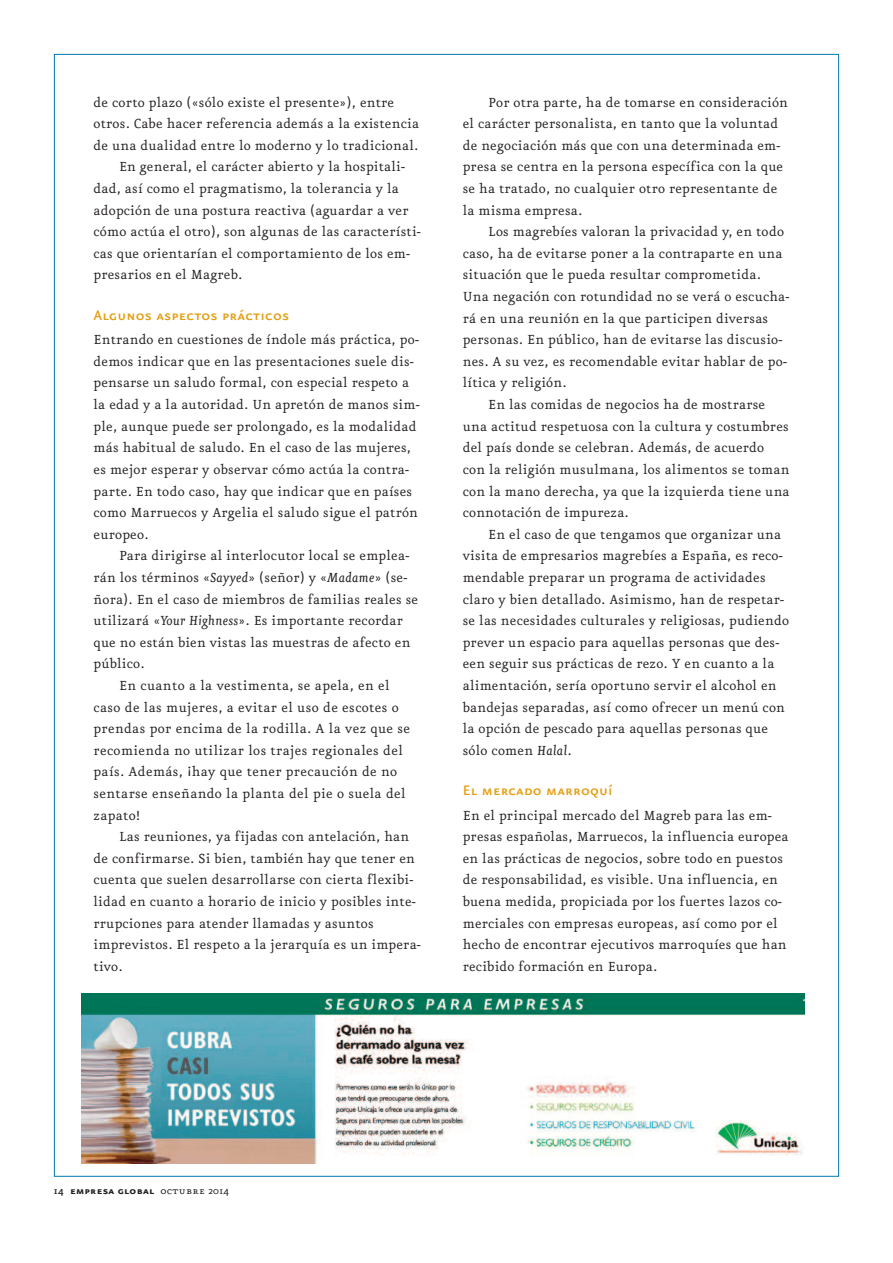
<style>
.page{position:relative;width:893px;height:1263px;background:#fff}
.page>*{position:absolute;margin:0;border:0;box-sizing:border-box;transform-origin:0 0}
.t1{font:16.5px "Eureka Sans Medium Caps";letter-spacing:.015em;color:#e49f13}
.t2{font:15.75px/21.6px "Eureka";letter-spacing:.015em;color:#231f20}
.t3{font:12px "Eureka Sans Bold Caps";letter-spacing:.025em;color:#231f20}
.s1{font-style:italic}
.s2{font-family:"Eureka";font-weight:500}
.s3{font-family:"Eureka Small Caps"}
.s4{font-family:"Eureka"}
</style>
<div class="page">
<img style="left:81px;top:993px;width:723px;height:170px">
<p class="t2" style="left:94px;top:92px;width:302px">de corto plazo («sólo existe el presente»), entre</p>
<p class="t2" style="left:94px;top:114px;width:327px">otros. Cabe hacer referencia además a la existencia</p>
<p class="t2" style="left:94px;top:135px;width:326px">de una dualidad entre lo moderno y lo tradicional.</p>
<p class="t2" style="left:119px;top:157px;width:288px">En general, el carácter abierto y la hospitali-</p>
<p class="t2" style="left:94px;top:178px;width:307px">dad, así como el pragmatismo, la tolerancia y la</p>
<p class="t2" style="left:94px;top:200px;width:316px">adopción de una postura reactiva (aguardar a ver</p>
<p class="t2" style="left:94px;top:222px;width:329px">cómo actúa el otro), son algunas de las característi-</p>
<p class="t2" style="left:94px;top:243px;width:318px">cas que orientarían el comportamiento de los em-</p>
<p class="t2" style="left:94px;top:265px;width:150px">presarios en el Magreb.</p>
<p class="t1" style="left:94px;top:304px;width:197px">Algunos aspectos prácticos</p>
<p class="t2" style="left:94px;top:330px;width:328px">Entrando en cuestiones de índole más práctica, po&shy;demos indicar que en las presentaciones suele dis&shy;pensarse un saludo formal, con especial respeto a la edad y a la autoridad. Un apretón de manos sim&shy;ple, aunque puede ser prolongado, es la modalidad más habitual de saludo. En el caso de las mujeres, es mejor esperar y observar cómo actúa la contra&shy;parte. En todo caso, hay que indicar que en países como Marruecos y Argelia el saludo sigue el patrón europeo.</p>
<p class="t2" style="left:119px;top:546px;width:292px">Para dirigirse al interlocutor local se emplea-</p>
<p class="t2" style="left:94px;top:567px;width:315px">rán los términos «<span class="s1">Sayyed</span>» (señor) y «<span class="s1">Madame</span>» (se-</p>
<p class="t2" style="left:94px;top:589px;width:326px">ñora). En el caso de miembros de familias reales se</p>
<p class="t2" style="left:94px;top:610px;width:311px">utilizará «<span class="s1">Your Highness</span>». Es importante recordar</p>
<p class="t2" style="left:94px;top:632px;width:318px">que no están bien vistas las muestras de afecto en</p>
<p class="t2" style="left:94px;top:654px;width:53px">público.</p>
<p class="t2" style="left:119px;top:675px;width:272px">En cuanto a la vestimenta, se apela, en el</p>
<p class="t2" style="left:94px;top:697px;width:307px">caso de las mujeres, a evitar el uso de escotes o</p>
<p class="t2" style="left:94px;top:718px;width:318px">prendas por encima de la rodilla. A la vez que se</p>
<p class="t2" style="left:94px;top:740px;width:311px">recomienda no utilizar los trajes regionales del</p>
<p class="t2" style="left:94px;top:762px;width:305px">país. Además, ¡hay que tener precaución de no</p>
<p class="t2" style="left:94px;top:783px;width:314px">sentarse enseñando la planta del pie o suela del</p>
<p class="t2" style="left:94px;top:805px;width:48px">zapato!</p>
<p class="t2" style="left:119px;top:826px;width:291px">Las reuniones, ya fijadas con antelación, han</p>
<p class="t2" style="left:94px;top:848px;width:323px">de confirmarse. Si bien, también hay que tener en</p>
<p class="t2" style="left:94px;top:870px;width:321px">cuenta que suelen desarrollarse con cierta flexibi-</p>
<p class="t2" style="left:94px;top:891px;width:324px">lidad en cuanto a horario de inicio y posibles inte-</p>
<p class="t2" style="left:94px;top:913px;width:282px">rrupciones para atender llamadas y asuntos</p>
<p class="t2" style="left:94px;top:934px;width:329px">imprevistos. El respeto a la jerarquía es un impera-</p>
<p class="t2" style="left:94px;top:956px;width:31px">tivo.</p>
<p class="t2" style="left:463px;top:92px;width:327px;text-indent:26px">Por otra parte, ha de tomarse en consideración el carácter personalista, en tanto que la voluntad de negociación más que con una determinada em&shy;presa se centra en la persona específica con la que se ha tratado, no cualquier otro representante de la misma empresa.</p>
<p class="t2" style="left:488px;top:222px;width:297px">Los magrebíes valoran la privacidad y, en todo</p>
<p class="t2" style="left:463px;top:243px;width:321px">caso, ha de evitarse poner a la contraparte en una</p>
<p class="t2" style="left:463px;top:265px;width:300px">situación que le pueda resultar comprometida.</p>
<p class="t2" style="left:463px;top:286px;width:328px">Una negación con rotundidad no se verá o escucha-</p>
<p class="t2" style="left:463px;top:308px;width:307px">rá en una reunión en la que participen diversas</p>
<p class="t2" style="left:463px;top:330px;width:321px">personas. En público, han de evitarse las discusio-</p>
<p class="t2" style="left:463px;top:351px;width:326px">nes. A su vez, es recomendable evitar hablar de po-</p>
<p class="t2" style="left:463px;top:373px;width:105px">lítica y religión.</p>
<p class="t2" style="left:488px;top:394px;width:278px">En las comidas de negocios ha de mostrarse</p>
<p class="t2" style="left:463px;top:416px;width:328px">una actitud respetuosa con la cultura y costumbres</p>
<p class="t2" style="left:463px;top:438px;width:303px">del país donde se celebran. Además, de acuerdo</p>
<p class="t2" style="left:463px;top:459px;width:328px">con la religión musulmana, los alimentos se toman</p>
<p class="t2" style="left:463px;top:481px;width:328px">con la mano derecha, ya que la izquierda tiene una</p>
<p class="t2" style="left:463px;top:502px;width:167px">connotación de impureza.</p>
<p class="t2" style="left:488px;top:524px;width:294px">En el caso de que tengamos que organizar una</p>
<p class="t2" style="left:463px;top:546px;width:321px">visita de empresarios magrebíes a España, es reco-</p>
<p class="t2" style="left:463px;top:567px;width:304px">mendable preparar un programa de actividades</p>
<p class="t2" style="left:463px;top:589px;width:323px">claro y bien detallado. Asimismo, han de respetar-</p>
<p class="t2" style="left:463px;top:610px;width:328px">se las necesidades culturales y religiosas, pudiendo</p>
<p class="t2" style="left:463px;top:632px;width:318px">prever un espacio para aquellas personas que des-</p>
<p class="t2" style="left:463px;top:654px;width:313px">een seguir sus prácticas de rezo. Y en cuanto a la</p>
<p class="t2" style="left:463px;top:675px;width:315px">alimentación, sería oportuno servir el alcohol en</p>
<p class="t2" style="left:463px;top:697px;width:324px">bandejas separadas, así como ofrecer un menú con</p>
<p class="t2" style="left:463px;top:718px;width:307px">la opción de pescado para aquellas personas que</p>
<p class="t2" style="left:463px;top:740px;width:110px">sólo comen <span class="s1">Halal</span>.</p>
<p class="t1" style="left:463px;top:779px;width:151px">El mercado marroquí</p>
<p class="t2" style="left:463px;top:805px;width:327px">En el principal mercado del Magreb para las em&shy;presas españolas, Marruecos, la influencia europea en las prácticas de negocios, sobre todo en puestos de responsabilidad, es visible. Una influencia, en buena medida, propiciada por los fuertes lazos co&shy;merciales con empresas europeas, así como por el hecho de encontrar ejecutivos marroquíes que han recibido formación en Europa.</p>
<p class="t3" style="left:54px;top:1184px;width:176px"><span class="s2">14</span> empresa global <span class="s3">octubre</span> <span class="s4">2014</span></p>
</div>
